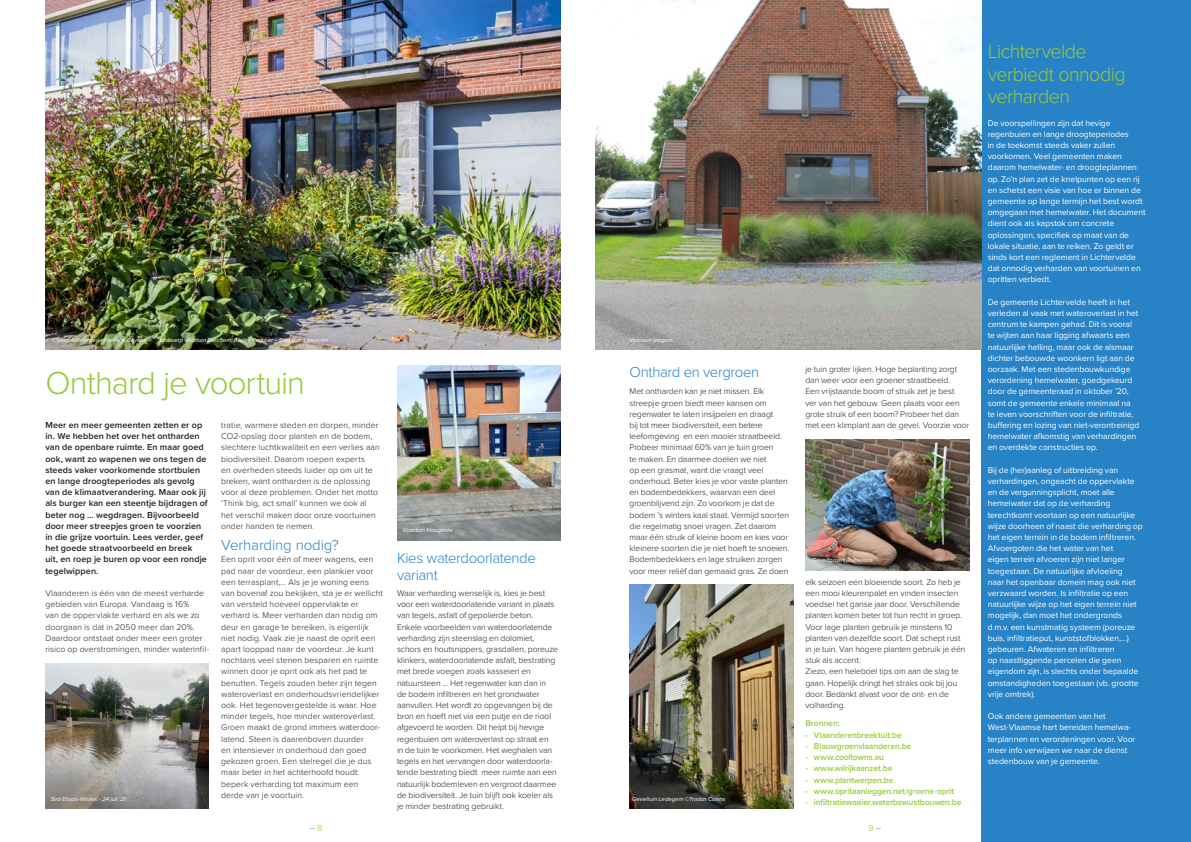
<style>
.page{position:relative;width:1191px;height:842px;background:#fff}
.page>*{position:absolute;margin:0;border:0;box-sizing:border-box;transform-origin:0 0}
.titel1{font:300 33px "Proxima Nova";letter-spacing:-.03em;color:#99ca3b}
.titel2{font:300 20px/22.4px "Proxima Nova";letter-spacing:-.025em;color:#99ca3b}
.titel3{font:300 15px/17px "Proxima Nova";letter-spacing:-.025em;color:#2783c5}
.titel3-2{font:300 15px "Proxima Nova";letter-spacing:-.005em;color:#2783c5}
.intro{font:600 9px/11.2px "Proxima Nova";letter-spacing:.01em;color:#231f20}
.t1{font:300 9px "Proxima Nova";color:#2783c5}
.t2{font:300 9px "Proxima Nova";color:#99ca3b}
.body{font:300 8.6px/11.2px "Proxima Nova";letter-spacing:-.005em;color:#231f20}
.body_wit{font:8.6px/11.2px "Proxima Nova";letter-spacing:-.005em;color:#fff}
.website_-_info{font:600 8.6px "Proxima Nova";letter-spacing:-.01em;color:#99ca3b}
.body-2{font:600 8.6px "Proxima Nova";letter-spacing:-.01em;color:#99ca3b}
.fotograaf{font:italic 6px "Proxima Nova";color:#fff}
.s1{color:#99ca3b}
.s2{color:#2783c5}
</style>
<div class="page">
<div style="left:981px;top:0;width:210px;height:842px;background:#2783c5"></div>
<img style="left:45px;top:0;width:516px;height:350px">
<img style="left:629px;top:585px;width:164px;height:224px">
<img style="left:806px;top:439px;width:163px;height:131px">
<img style="left:397px;top:366px;width:164px;height:174px">
<img style="left:45px;top:663px;width:164px;height:146px">
<img style="left:595px;top:0;width:386px;height:350px">
<p class="fotograaf" style="left:52px;top:335px;width:96px">©Stad Antwerpen - Frederik Beyens</p>
<p class="fotograaf" style="left:160px;top:335px;width:169px">Ontwerp voortuin Berchem: Atelier Parkoer – Bert Van Looveren</p>
<p class="fotograaf" style="left:629px;top:335px;width:44px">Voortuin Izegem</p>
<p class="titel3" style="left:629px;top:362px;width:131px">Onthard en vergroen</p>
<p class="body" style="left:629px;top:385px;width:161px">Met ontharden kan je niet missen. Elk streepje groen biedt meer kansen om regenwater te laten insijpelen en draagt<br>bij tot meer biodiversiteit, een betere leefomgeving en een mooier straatbeeld.<br>Probeer minimaal 60% van je tuin groen<br>te maken. En daarmee doelen we niet<br>op een grasmat, want die vraagt veel onderhoud. Beter kies je voor vaste planten en bodembedekkers, waarvan een deel groenblijvend zijn. Zo voorkom je dat de bodem ’s winters kaal staat. Vermijd soorten die regelmatig snoei vragen. Zet daarom maar één struik of kleine boom en kies voor kleinere soorten die je niet hoeft te snoeien.<br>Bodembedekkers en lage struiken zorgen voor meer reliëf dan gemaaid gras. Ze doen</p>
<p class="titel1" style="left:45px;top:359px;width:261px">Onthard je voortuin</p>
<p class="intro" style="left:45px;top:419px;width:164px">Meer en meer gemeenten zetten er op in. We hebben het over het ontharden van de openbare ruimte. En maar goed ook, want zo wapenen we ons tegen de steeds vaker voorkomende stortbuien en lange droogteperiodes als gevolg van de klimaatverandering. Maar ook jij als burger kan een steentje bijdragen of beter nog … wegdragen. Bijvoorbeeld door meer streepjes groen te voorzien in die grijze voortuin. Lees verder, geef het goede straatvoorbeeld en breek<br>uit, en roep je buren op voor een rondje tegelwippen.</p>
<p class="body" style="left:45px;top:587px;width:165px">Vlaanderen is één van de meest verharde gebieden van Europa. Vandaag is 16%<br>van de oppervlakte verhard en als we zo doorgaan is dat in 2050 meer dan 20%.<br>Daardoor ontstaat onder meer een groter risico op overstromingen, minder waterinfil-</p>
<p class="body" style="left:221px;top:419px;width:160px">tratie, warmere steden en dorpen, minder CO2-opslag door planten en de bodem, slechtere luchtkwaliteit en een verlies aan biodiversiteit. Daarom roepen experts<br>en overheden steeds luider op om uit te breken, want ontharden is de oplossing voor al deze problemen. Onder het motto ‘Think big, act small’ kunnen we ook al het verschil maken door onze voortuinen onder handen te nemen.</p>
<p class="titel3-2" style="left:221px;top:534px;width:119px">Verharding nodig?</p>
<p class="body" style="left:221px;top:553px;width:163px">Een oprit voor één of meer wagens, een pad naar de voordeur, een plankier voor een terrasplant,… Als je je woning eens van bovenaf zou bekijken, sta je er wellicht van versteld hoeveel oppervlakte er verhard is. Meer verharden dan nodig om deur en garage te bereiken, is eigenlijk niet nodig. Vaak zie je naast de oprit een apart looppad naar de voordeur. Je kunt nochtans veel stenen besparen en ruimte winnen door je oprit ook als het pad te benutten. Tegels zouden beter zijn tegen wateroverlast en onderhoudsvriendelijker ook. Het tegenovergestelde is waar. Hoe minder tegels, hoe minder wateroverlast.<br>Groen maakt de grond immers waterdoor&shy;latend. Steen is daarenboven duurder<br>en intensiever in onderhoud dan goed gekozen groen. Een stelregel die je dus maar beter in het achterhoofd houdt: beperk verharding tot maximum een derde van je voortuin.</p>
<p class="titel3" style="left:397px;top:548px;width:140px">Kies waterdoorlatende variant</p>
<p class="fotograaf" style="left:403px;top:525px;width:52px">Voortuin Hooglede</p>
<p class="body" style="left:397px;top:587px;width:162px">Waar verharding wenselijk is, kies je best voor een waterdoorlatende variant in plaats van tegels, asfalt of gepolierde beton.<br>Enkele voorbeelden van waterdoorlatende verharding zijn steenslag en dolomiet, schors en houtsnippers, grasdallen, poreuze klinkers, waterdoorlatende asfalt, bestrating met brede voegen zoals kasseien en natuursteen … Het regenwater kan dan in de bodem infiltreren en het grondwater aanvullen. Het wordt zo opgevangen bij de bron en hoeft niet via een putje en de riool afgevoerd te worden. Dit helpt bij hevige regenbuien om wateroverlast op straat en<br>in de tuin te voorkomen. Het weghalen van tegels en het vervangen door waterdoorla&shy;tende bestrating biedt meer ruimte aan een natuurlijk bodemleven en vergroot daarmee de biodiversiteit. Je tuin blijft ook koeler als je minder bestrating gebruikt.</p>
<p class="fotograaf" style="left:51px;top:794px;width:77px">Sint-Eloois-Winkel - 24 juli ‘21</p>
<p class="fotograaf" style="left:632px;top:794px;width:94px">Geveltuin Ledegem ©Tristan Coens</p>
<p class="body" style="left:805px;top:363px;width:165px">je tuin groter lijken. Hoge beplanting zorgt dan weer voor een groener straatbeeld.<br>Een vrijstaande boom of struik zet je best<br>ver van het gebouw. Geen plaats voor een grote struik of een boom? Probeer het dan met een klimplant aan de gevel. Voorzie voor</p>
<p class="fotograaf" style="left:812px;top:556px;width:62px">Geveltgroen Roeselare</p>
<p class="body" style="left:805px;top:576px;width:161px">elk seizoen een bloeiende soort. Zo heb je een mooi kleurenpalet en vinden insecten voedsel het ganse jaar door. Verschillende planten komen beter tot hun recht in groep.<br>Voor lage planten gebruik je minstens 10 planten van dezelfde soort. Dat schept rust in je tuin. Van hogere planten gebruik je één stuk als accent.</p>
<p class="body" style="left:805px;top:665px;width:155px">Ziezo, een heleboel tips om aan de slag te gaan. Hopelijk dringt het straks ook bij jou door. Bedankt alvast voor de ont- en de volharding.</p>
<p class="body-2" style="left:805px;top:717px;width:36px">Bronnen:</p>
<p class="website_-_info" style="left:805px;top:728px;width:98px">- Vlaanderenbreektuit.be</p>
<p class="website_-_info" style="left:805px;top:740px;width:107px">- Blauwgroenvlaanderen.be</p>
<p class="website_-_info" style="left:805px;top:751px;width:80px">- www.cooltowns.eu</p>
<p class="website_-_info" style="left:805px;top:762px;width:88px">- www.wilrijkaanzet.be</p>
<p class="website_-_info" style="left:805px;top:773px;width:89px">- www.plantwerpen.be</p>
<p class="website_-_info" style="left:805px;top:784px;width:150px">- www.opritaanleggen.net/groene-oprit</p>
<p class="website_-_info" style="left:805px;top:796px;width:158px">- infiltratiewaaier.waterbewustbouwen.be</p>
<p class="t1" style="left:310px;top:821px;width:14px">– <span class="s1">8</span></p>
<p class="t2" style="left:868px;top:821px;width:14px">9 <span class="s2">–</span></p>
<p class="titel2" style="left:987px;top:39px;width:139px">Lichtervelde verbiedt onnodig verharden</p>
<p class="body_wit" style="left:987px;top:117px;width:159px">De voorspellingen zijn dat hevige regenbuien en lange droogteperiodes<br>in de toekomst steeds vaker zullen voorkomen. Veel gemeenten maken daarom hemelwater- en droogteplannen op. Zo’n plan zet de knelpunten op een rij en schetst een visie van hoe er binnen de gemeente op lange termijn het best wordt omgegaan met hemelwater. Het document dient ook als kapstok om concrete oplossingen, specifiek op maat van de lokale situatie, aan te reiken. Zo geldt er sinds kort een reglement in Lichtervelde dat onnodig verharden van voortuinen en opritten verbiedt.</p>
<p class="body_wit" style="left:987px;top:296px;width:153px">De gemeente Lichtervelde heeft in het verleden al vaak met wateroverlast in het centrum te kampen gehad. Dit is vooral te wijten aan haar ligging afwaarts een natuurlijke helling, maar ook de alsmaar dichter bebouwde woonkern ligt aan de oorzaak. Met een stedenbouwkundige verordening hemelwater, goedgekeurd door de gemeenteraad in oktober ’20, somt de gemeente enkele minimaal na te leven voorschriften voor de infiltratie, buffering en lozing van niet-verontreinigd hemelwater afkomstig van verhardingen en overdekte constructies op.</p>
<p class="body_wit" style="left:987px;top:464px;width:156px">Bij de (her)aanleg of uitbreiding van verhardingen, ongeacht de oppervlakte en de vergunningsplicht, moet alle hemelwater dat op de verharding terechtkomt voortaan op een natuurlijke wijze doorheen of naast die verharding op het eigen terrein in de bodem infiltreren.<br>Afvoergoten die het water van het<br>eigen terrein afvoeren zijn niet langer toegestaan. De natuurlijke afvloeiing<br>naar het openbaar domein mag ook niet verzwaard worden. Is infiltratie op een natuurlijke wijze op het eigen terrein niet mogelijk, dan moet het ondergronds d.m.v. een kunstmatig systeem (poreuze buis, infiltratieput, kunststofblokken,…) gebeuren. Afwateren en infiltreren<br>op naastliggende percelen die geen eigendom zijn, is slechts onder bepaalde omstandigheden toegestaan (vb. grootte vrije omtrek).</p>
<p class="body_wit" style="left:987px;top:710px;width:149px">Ook andere gemeenten van het West-Vlaamse hart bereiden hemelwa&shy;terplannen en verordeningen voor. Voor meer info verwijzen we naar de dienst stedenbouw van je gemeente.</p>
</div>
